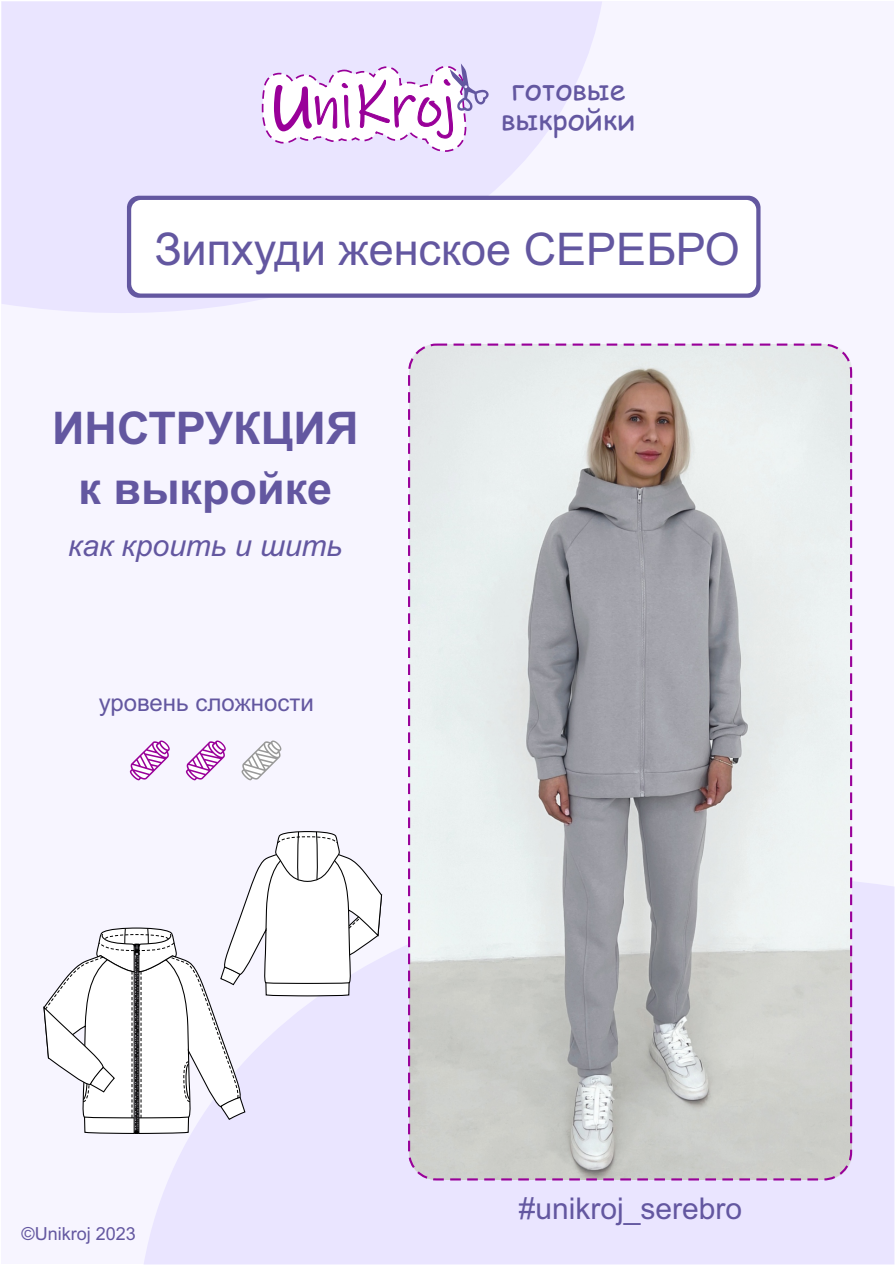
<style>
.page{position:relative;width:896px;height:1266px;background:#fff}
.page>*{position:absolute;margin:0;border:0;box-sizing:border-box;transform-origin:0 0}
.t1{font:45px "Arial";color:#6357a0}
.t2{font:700 45px/60.3px "Arial";color:#6357a0;text-align:center}
.t3{font:30px "Arial";color:#6357a0}
.t4{font:italic 30px "Arial";color:#6357a0}
.t5{font:28.8px/30.2px "Comic Sans MS";color:#6357a0;text-align:center}
.t6{font:24px "Arial";color:#6357a0}
.t7{font:18px "Arial";color:#6357a0}
</style>
<div class="page">
<div style="left:2px;top:2px;width:892px;height:1262px;background:#f5f2ff"></div>
<svg style="left:2px;top:2px;width:600px;height:342px;fill:#eae5ff"></svg>
<svg style="left:144px;top:832px;width:750px;height:432px;fill:#eae5ff"></svg>
<div style="left:127px;top:196px;width:633px;height:102px;background:#6357a0;border-radius:12px"></div>
<div style="left:131px;top:200px;width:625px;height:93px;background:#fff;border-radius:10px"></div>
<svg style="left:43px;top:831px;width:340px;height:303px"></svg>
<svg style="left:186px;top:740px;width:40px;height:40px"></svg>
<svg style="left:130px;top:740px;width:40px;height:40px"></svg>
<svg style="left:242px;top:740px;width:39px;height:40px"></svg>
<svg style="left:261px;top:1px;width:229px;height:152px"></svg>
<img style="left:409px;top:345px;width:442px;height:834px">
<p class="t5" style="left:501px;top:77px;width:136px">готовые выкройки</p>
<p class="t1" style="left:154px;top:232px;width:587px">Зипхуди женское СЕРЕБРО</p>
<p class="t2" style="left:52px;top:402px;width:308px">ИНСТРУКЦИЯ к выкройке</p>
<p class="t4" style="left:68px;top:534px;width:276px">как кроить и шить</p>
<p class="t6" style="left:99px;top:693px;width:217px">уровень сложности</p>
<p class="t7" style="left:21px;top:1226px;width:116px">©Unikroj 2023</p>
<p class="t3" style="left:519px;top:1197px;width:225px">#unikroj_serebro</p>
</div>
